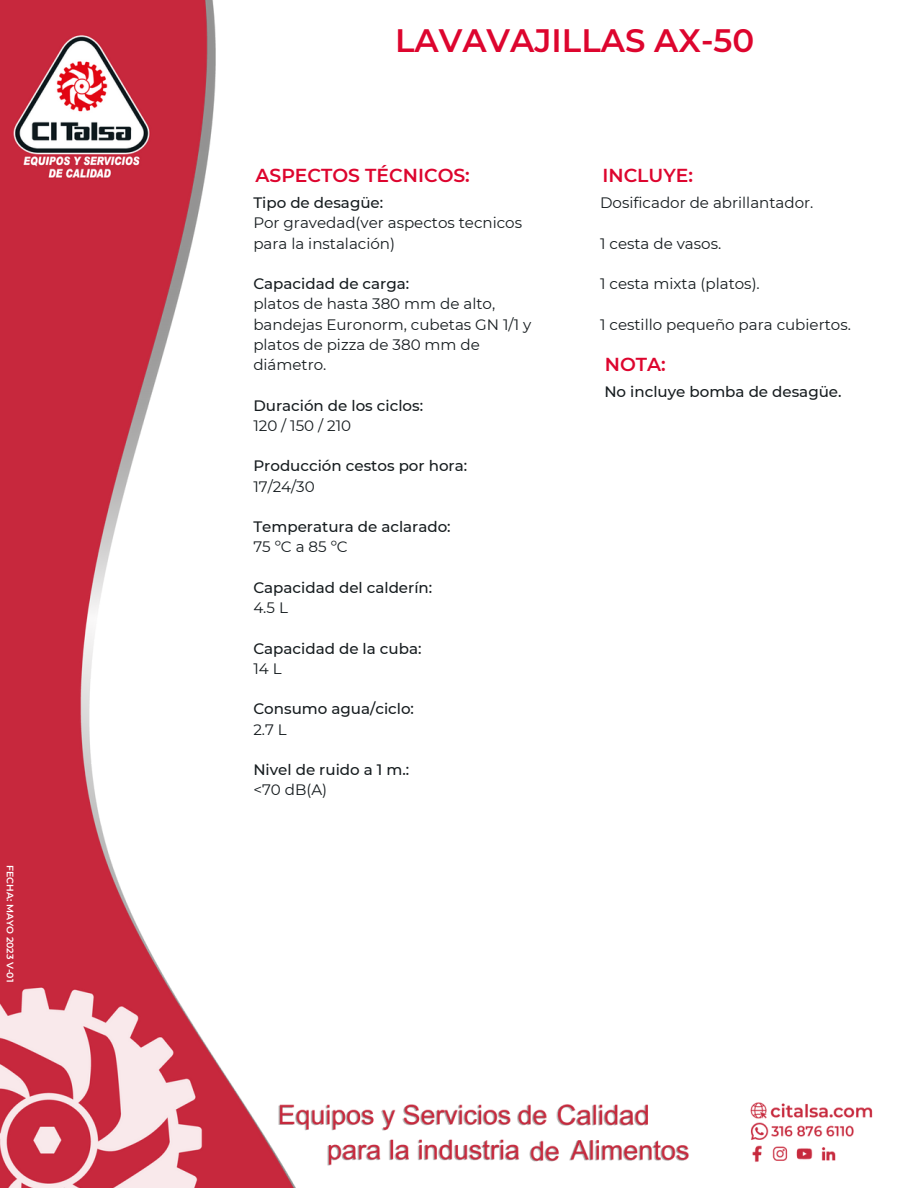
<style>
.page{position:relative;width:918px;height:1188px;background:#fff}
.page>*{position:absolute;margin:0;border:0;box-sizing:border-box;transform-origin:0 0}
.t1{font:600 32.4px "Montserrat";color:#dd052e}
.t2{font:600 18.75px "Montserrat";color:#dd052e}
.t3{font:15.15px/20.2px "Montserrat";color:#161c1f}
.t4{font:500 15.15px "Montserrat";color:#161c1f}
.t5{font:600 9.45px "Montserrat";color:#fff}
</style>
<div class="page">
<img style="left:0;top:0;width:873px;height:1188px">
<p class="t5" style="left:16px;top:865px;width:119px;rotate:90deg">FECHA: MAYO 2023 V-01</p>
<p class="t1" style="left:395px;top:21px;width:361px">LAVAVAJILLAS AX-50</p>
<p class="t2" style="left:255px;top:164px;width:216px">ASPECTOS TÉCNICOS:</p>
<p class="t4" style="left:253px;top:193px;width:131px">Tipo de desagüe:</p>
<p class="t3" style="left:253px;top:213px;width:270px">Por gravedad(ver aspectos tecnicos para la instalación)</p>
<p class="t4" style="left:253px;top:274px;width:157px">Capacidad de carga:</p>
<p class="t3" style="left:253px;top:294px;width:279px">platos de hasta 380 mm de alto, bandejas Euronorm, cubetas GN 1/1 y platos de pizza de 380 mm de diámetro.</p>
<p class="t4" style="left:253px;top:396px;width:171px">Duración de los ciclos:</p>
<p class="t3" style="left:253px;top:415px;width:99px">120 / 150 / 210</p>
<p class="t4" style="left:253px;top:457px;width:215px">Producción cestos por hora:</p>
<p class="t3" style="left:253px;top:476px;width:63px">17/24/30</p>
<p class="t4" style="left:253px;top:517px;width:199px">Temperatura de aclarado:</p>
<p class="t3" style="left:253px;top:537px;width:96px">75 ºC a 85 ºC</p>
<p class="t4" style="left:253px;top:578px;width:180px">Capacidad del calderín:</p>
<p class="t3" style="left:253px;top:597px;width:36px">4.5 L</p>
<p class="t4" style="left:253px;top:639px;width:170px">Capacidad de la cuba:</p>
<p class="t3" style="left:253px;top:658px;width:30px">14 L</p>
<p class="t4" style="left:253px;top:700px;width:162px">Consumo agua/ciclo:</p>
<p class="t3" style="left:253px;top:719px;width:35px">2.7 L</p>
<p class="t4" style="left:253px;top:760px;width:157px">Nivel de ruido a 1 m.:</p>
<p class="t3" style="left:253px;top:780px;width:75px">&lt;70 dB(A)</p>
<p class="t2" style="left:602px;top:164px;width:92px">INCLUYE:</p>
<p class="t3" style="left:600px;top:192px;width:215px">Dosificador de abrillantador.</p>
<p class="t3" style="left:600px;top:233px;width:123px">1 cesta de vasos.</p>
<p class="t3" style="left:600px;top:273px;width:161px">1 cesta mixta (platos).</p>
<p class="t3" style="left:600px;top:314px;width:252px">1 cestillo pequeño para cubiertos.</p>
<p class="t2" style="left:605px;top:353px;width:62px">NOTA:</p>
<p class="t4" style="left:604px;top:382px;width:239px">No incluye bomba de desagüe.</p>
</div>
